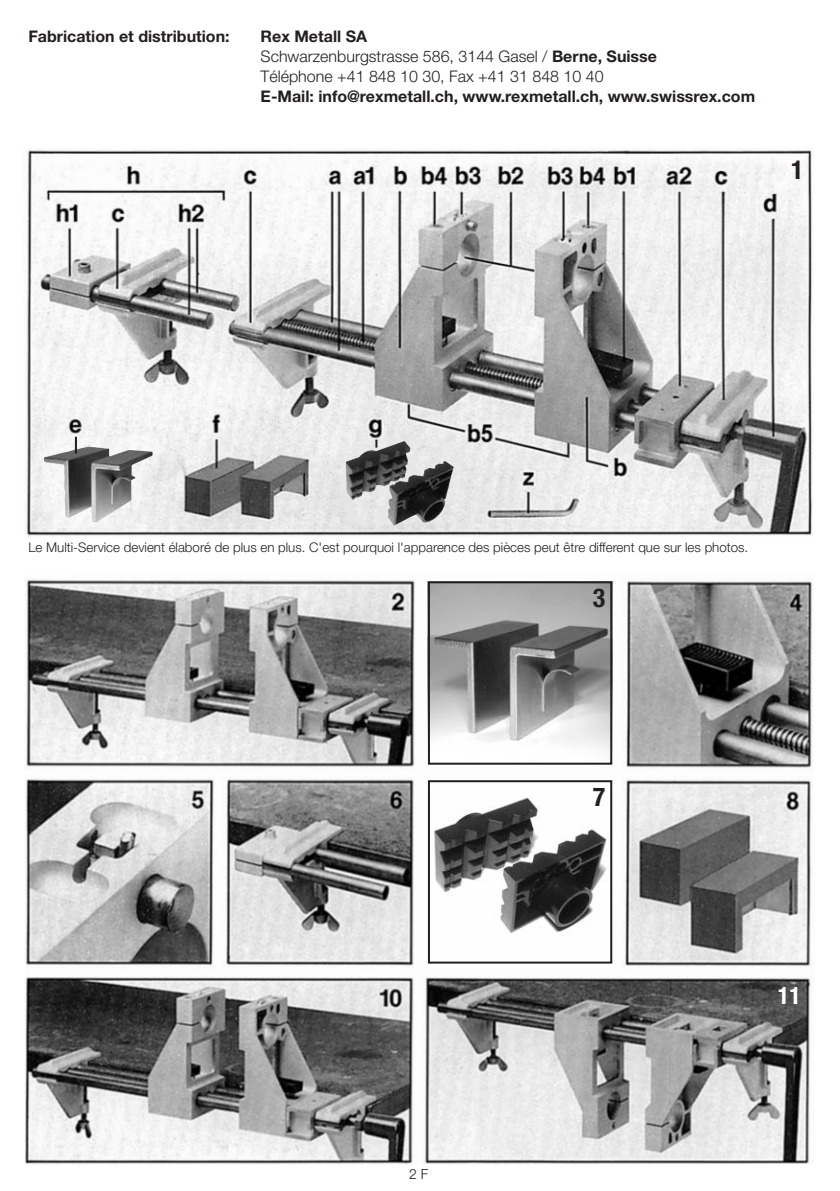
<style>
.page{position:relative;width:840px;height:1191px;background:#fff}
.page>*{position:absolute;margin:0;border:0;box-sizing:border-box;transform-origin:0 0}
.t1{font:700 condensed 26px "Helvetica Neue LT";color:#231f20}
.t2{font:700 condensed 24px "Helvetica Neue LT";color:#fff}
.grundtext{font:700 16px/20px "Helvetica Neue LT";color:#231f20}
.t3{font:300 14px "Helvetica Neue LT";color:#231f20}
.grundtext-2{font:300 13.4px "Helvetica Neue LT";color:#231f20}
.s1{font-weight:300}
</style>
<div class="page">
<img style="left:25px;top:579px;width:787px;height:585px">
<img style="left:430px;top:584px;width:179px;height:177px">
<div style="left:427px;top:581px;width:185px;height:183px;border:2px solid #231f20"></div>
<div style="left:428px;top:781px;width:183px;height:181px;background:#fff"></div>
<img style="left:434px;top:797px;width:173px;height:136px">
<div style="left:427px;top:780px;width:185px;height:183px;border:2px solid #231f20"></div>
<img style="left:26px;top:149px;width:787px;height:387px">
<img style="left:44px;top:448px;width:82px;height:75px">
<svg style="left:75px;top:437px;width:2px;height:17px"></svg>
<img style="left:345px;top:441px;width:64px;height:59px">
<svg style="left:375px;top:439px;width:2px;height:8px"></svg>
<p class="grundtext" style="left:28px;top:26px;width:203px">Fabrication et distribution:</p>
<p class="grundtext" style="left:260px;top:26px;width:496px">Rex Metall SA<br><span class="s1">Schwarzenburgstrasse 586, 3144 Gasel /</span> Berne, Suisse<br><span class="s1">Téléphone +41 848 10 30, Fax +41 31 848 10 40<br></span>E-Mail: info@rexmetall.ch, www.rexmetall.ch, www.swissrex.com</p>
<p class="t1" style="left:790px;top:153px;width:14px">1</p>
<p class="grundtext-2" style="left:28px;top:539px;width:721px">Le Multi-Service devient élaboré de plus en plus. C'est pourquoi l'apparence des pièces peut être different que sur les photos.</p>
<p class="t1" style="left:592px;top:582px;width:14px">3</p>
<p class="t1" style="left:592px;top:781px;width:14px">7</p>
<p class="t3" style="left:409px;top:1165px;width:21px">2 F</p>
<p class="t2" style="left:777px;top:981px;width:25px">11</p>
</div>
